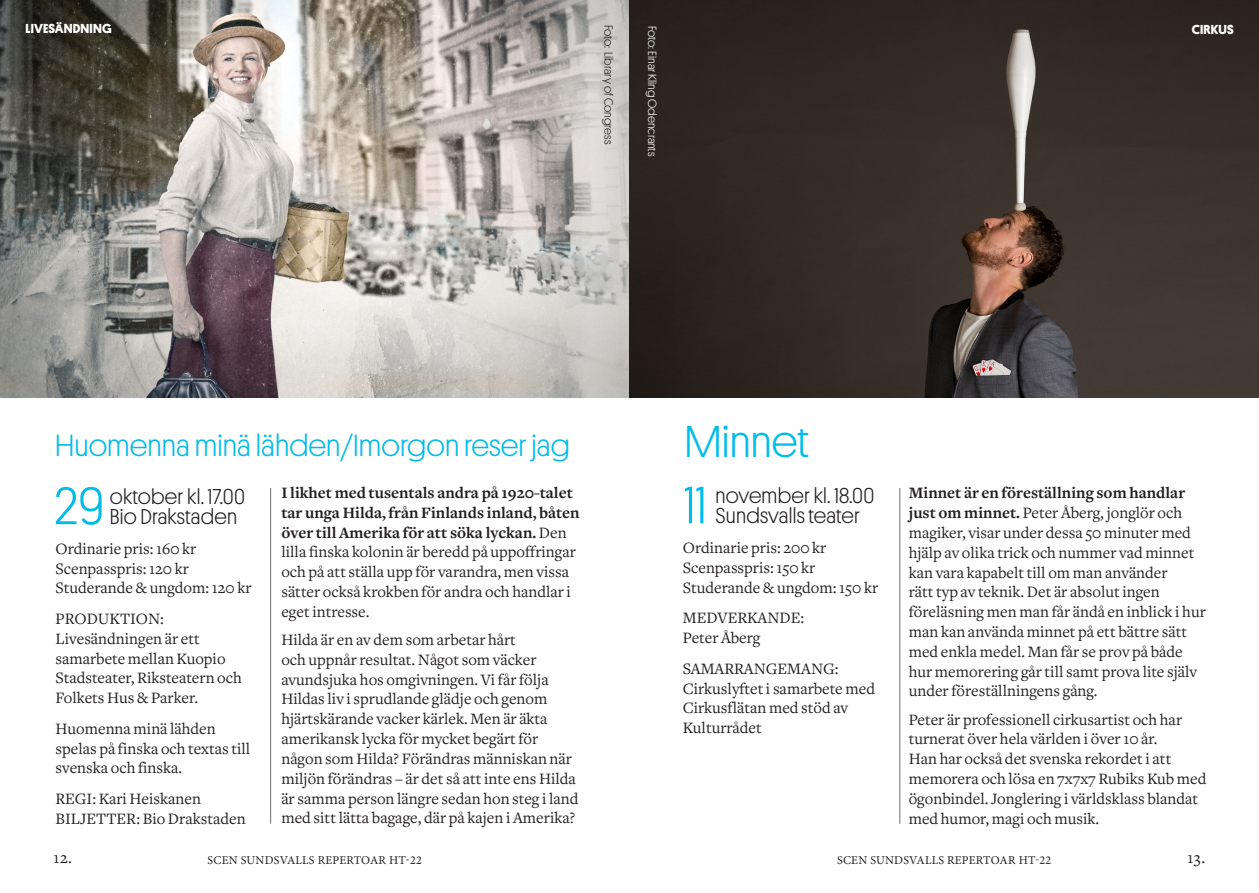
<style>
.page{position:relative;width:1259px;height:893px;background:#fff}
.page>*{position:absolute;margin:0;border:0;box-sizing:border-box;transform-origin:0 0}
.när_var_hur{font:52.8px "Stage Sans";color:#02bce8}
.Rubrik{font:45px "Stage Sans";color:#02bce8}
.Rubrik-2{font:30.75px "Stage Sans";color:#02bce8}
.när_var_hur-2{font:21.6px/20.4px "Stage Sans";letter-spacing:.01em;color:#231f20}
.Brödtext{font:16.5px/19.8px "Curtain Serif";color:#231f20}
.Paginering{font:16.5px "Curtain Serif";color:#231f20}
.när_var_hur-3{font:700 13.05px "Stage Sans";letter-spacing:.01em;color:#fff}
.när_var_hur-4{font:12px "Minion Pro";letter-spacing:.02em;color:#231f20}
.Foto{font:12px "Stage Sans";color:#fff}
.Foto-2{font:12px "Stage Sans";color:#231f20}
.s1{font-weight:700}
</style>
<div class="page">
<img style="left:0;top:0;width:1259px;height:398px">
<hr style="left:899px;top:488px;width:1px;height:336px;background:#231f20">
<hr style="left:270px;top:488px;width:1px;height:336px;background:#231f20">
<p class="när_var_hur-3" style="left:26px;top:19px;width:88px">LIVESÄNDNING</p>
<p class="Foto-2" style="left:617px;top:25px;width:121px;rotate:90deg">Foto: Library of Congress</p>
<p class="Foto" style="left:661px;top:26px;width:132px;rotate:90deg">Foto: Einar Kling Odencrants</p>
<p class="när_var_hur-3" style="left:1191px;top:20px;width:43px">CIRKUS</p>
<p class="Rubrik-2" style="left:55px;top:423px;width:516px">Huomenna minä lähden/Imorgon reser jag</p>
<p class="Brödtext" style="left:281px;top:483px;width:300px"><span class="s1">I likhet med tusentals andra på 1920-talet tar unga Hilda, från Finlands inland, båten över till Amerika för att söka lyckan.</span> Den lilla finska kolonin är beredd på uppoffringar och på att ställa upp för varandra, men vissa sätter också krokben för andra och handlar i eget intresse.</p>
<p class="Brödtext" style="left:281px;top:630px;width:299px">Hilda är en av dem som arbetar hårt<br>och uppnår resultat. Något som väcker avundsjuka hos omgivningen. Vi får följa Hildas liv i sprudlande glädje och genom hjärtskärande vacker kärlek. Men är äkta amerikansk lycka för mycket begärt för någon som Hilda? Förändras människan när miljön förändras – är det så att inte ens Hilda är samma person längre sedan hon steg i land med sitt lätta bagage, där på kajen i Amerika?</p>
<p class="när_var_hur" style="left:54px;top:468px;width:51px">29</p>
<p class="när_var_hur-2" style="left:110px;top:485px;width:137px">oktober kl. 17.00<br>Bio Drakstaden</p>
<p class="Brödtext" style="left:55px;top:539px;width:198px">Ordinarie pris: 160 kr<br>Scenpasspris: 120 kr<br>Studerande &amp; ungdom: 120 kr</p>
<p class="Brödtext" style="left:55px;top:609px;width:188px">PRODUKTION:<br>Livesändningen är ett samarbete mellan Kuopio<br>Stadsteater, Riksteatern och<br>Folkets Hus &amp; Parker.</p>
<p class="Brödtext" style="left:55px;top:719px;width:196px">Huomenna minä lähden spelas på finska och textas till svenska och finska.</p>
<p class="Brödtext" style="left:55px;top:789px;width:192px">REGI: Kari Heiskanen<br>BILJETTER: Bio Drakstaden</p>
<p class="Rubrik" style="left:684px;top:409px;width:126px">Minnet</p>
<p class="när_var_hur" style="left:684px;top:467px;width:24px">11</p>
<p class="när_var_hur-2" style="left:715px;top:484px;width:160px">november kl. 18.00<br>Sundsvalls teater</p>
<p class="Brödtext" style="left:683px;top:538px;width:197px">Ordinarie pris: 200 kr<br>Scenpasspris: 150 kr<br>Studerande &amp; ungdom: 150 kr</p>
<p class="Brödtext" style="left:683px;top:608px;width:123px">MEDVERKANDE:<br>Peter Åberg</p>
<p class="Brödtext" style="left:683px;top:659px;width:194px">SAMARRANGEMANG:<br>Cirkuslyftet i samarbete med<br>Cirkusflätan med stöd av<br>Kulturrådet</p>
<p class="Brödtext" style="left:908px;top:483px;width:298px"><span class="s1">Minnet är en föreställning som handlar just om minnet.</span> Peter Åberg, jonglör och magiker, visar under dessa 50 minuter med hjälp av olika trick och nummer vad minnet kan vara kapabelt till om man använder<br>rätt typ av teknik. Det är absolut ingen föreläsning men man får ändå en inblick i hur man kan använda minnet på ett bättre sätt med enkla medel. Man får se prov på både hur memorering går till samt prova lite själv under föreställningens gång.</p>
<p class="Brödtext" style="left:908px;top:710px;width:299px">Peter är professionell cirkusartist och har turnerat över hela världen i över 10 år.<br>Han har också det svenska rekordet i att memorera och lösa en 7x7x7 Rubiks Kub med ögonbindel. Jonglering i världsklass blandat med humor, magi och musik.</p>
<p class="Paginering" style="left:53px;top:848px;width:20px">12.</p>
<p class="när_var_hur-4" style="left:208px;top:852px;width:216px">SCEN SUNDSVALLS REPERTOAR HT-22</p>
<p class="när_var_hur-4" style="left:837px;top:852px;width:216px">SCEN SUNDSVALLS REPERTOAR HT-22</p>
<p class="Paginering" style="left:1187px;top:848px;width:19px">13.</p>
</div>
